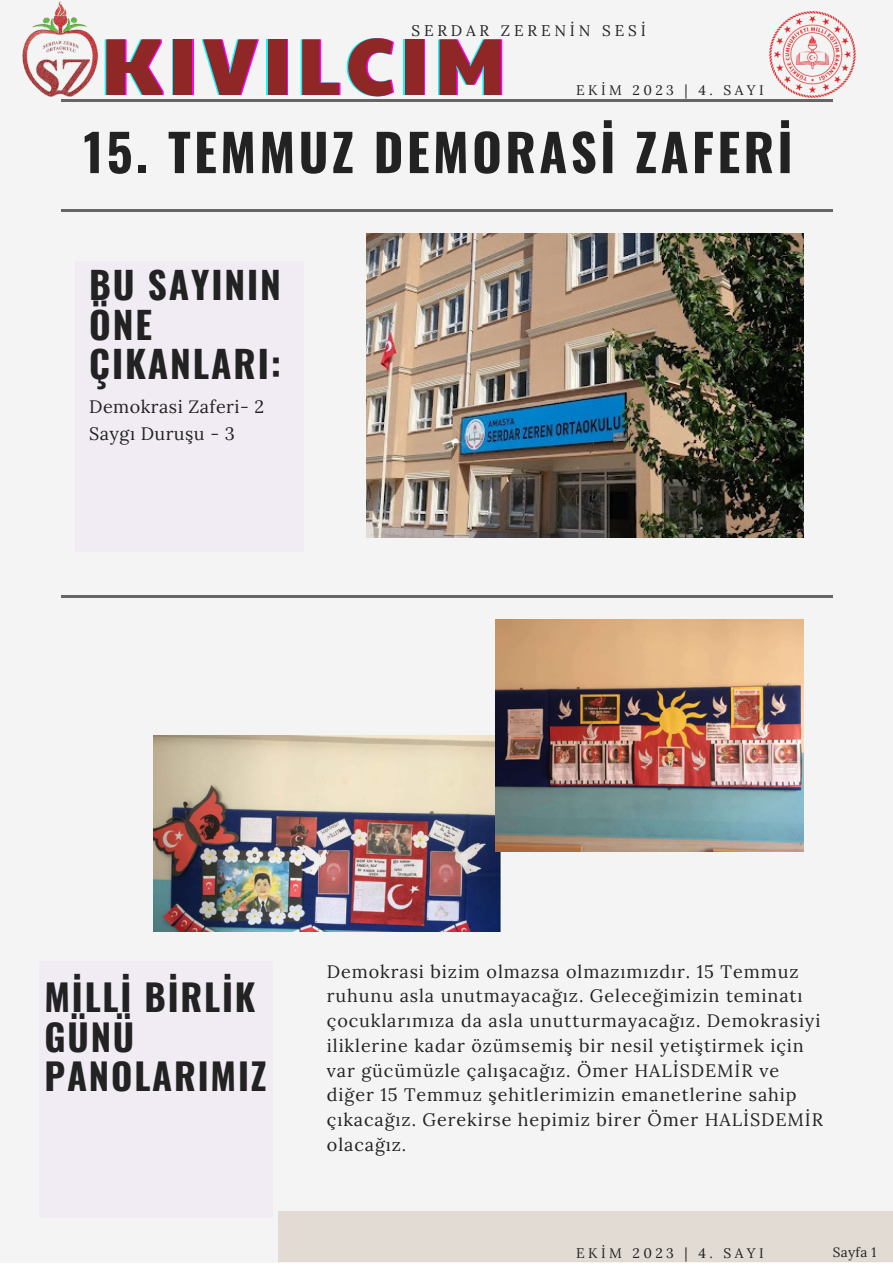
<style>
.page{position:relative;width:893px;height:1264px;background:#fff}
.page>*{position:absolute;margin:0;border:0;box-sizing:border-box;transform-origin:0 0}
.t1{font:80.85px "Paytone One";letter-spacing:.065em;color:#0ff}
.t2{font:700 51px "Oswald";letter-spacing:.065em;color:#222}
.t3{font:700 37.05px/39.9px "Oswald";letter-spacing:.05em;color:#222}
.t4{font:700 36.45px/39.2px "Oswald";letter-spacing:.05em;color:#222}
.t5{font:18px/24.8px "Lora";letter-spacing:.05em;color:#222}
.t6{font:18px "Lora";letter-spacing:.025em;color:#222}
.t7{font:15.3px "Lora";letter-spacing:.25em;color:#222}
.t8{font:13.8px "Lora";letter-spacing:.25em;color:#222}
.t9{font:13.5px "Lora";letter-spacing:.025em;color:#222}
</style>
<div class="page">
<div style="left:0;top:0;width:892px;height:1262px;background:#f4f4f4"></div>
<img style="left:366px;top:233px;width:437px;height:304px">
<div style="left:76px;top:261px;width:228px;height:290px;background:#efe5f4"></div>
<hr style="left:61px;top:99px;width:771px;height:2px;background:#666">
<img style="left:22px;top:1px;width:77px;height:96px">
<img style="left:769px;top:11px;width:87px;height:87px">
<img style="left:153px;top:735px;width:348px;height:196px">
<img style="left:495px;top:620px;width:308px;height:231px">
<div style="left:39px;top:961px;width:234px;height:256px;background:#efe5f4"></div>
<hr style="left:61px;top:595px;width:771px;height:2px;background:#666">
<hr style="left:62px;top:209px;width:771px;height:2px;background:#666">
<div style="left:278px;top:1211px;width:614px;height:51px;background:#e1dbd3"></div>
<p class="t7" style="left:411px;top:20px;width:236px">SERDAR ZERENİN SESİ</p>
<p class="t1" style="left:99px;top:5px;width:406px">KIVILCIM</p>
<p class="t8" style="left:576px;top:81px;width:189px">EKİM 2023 | 4. SAYI</p>
<p class="t2" style="left:83px;top:112px;width:710px">15. TEMMUZ DEMORASİ ZAFERİ</p>
<p class="t3" style="left:89px;top:263px;width:193px">BU SAYININ<br>ÖNE<br>ÇIKANLARI:</p>
<p class="t6" style="left:89px;top:394px;width:176px">Demokrasi Zaferi- 2</p>
<p class="t6" style="left:89px;top:421px;width:147px">Saygı Duruşu - 3</p>
<p class="t4" style="left:44px;top:976px;width:224px">MİLLİ BİRLİK<br>GÜNÜ<br>PANOLARIMIZ</p>
<p class="t5" style="left:327px;top:958px;width:497px">Demokrasi bizim olmazsa olmazımızdır. 15 Temmuz ruhunu asla unutmayacağız. Geleceğimizin teminatı çocuklarımıza da asla unutturmayacağız. Demokrasiyi iliklerine kadar özümsemiş bir nesil yetiştirmek için var gücümüzle çalışacağız. Ömer HALİSDEMİR ve diğer 15 Temmuz şehitlerimizin emanetlerine sahip çıkacağız. Gerekirse hepimiz birer Ömer HALİSDEMİR olacağız.</p>
<p class="t8" style="left:576px;top:1244px;width:189px">EKİM 2023 | 4. SAYI</p>
<p class="t9" style="left:832px;top:1243px;width:45px">Sayfa 1</p>
</div>
